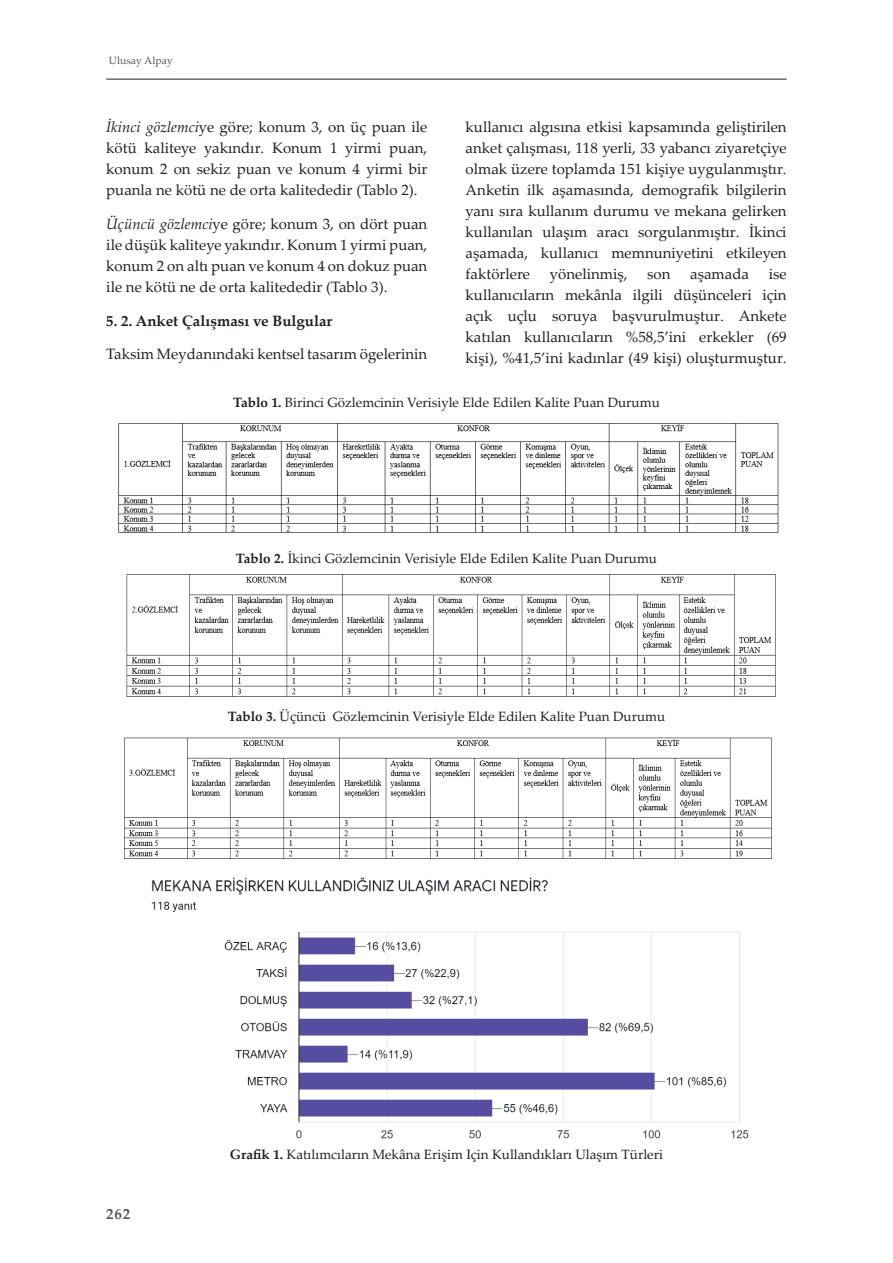
<style>
.page{position:relative;width:893px;height:1263px;background:#fff}
.page>*{position:absolute;margin:0;border:0;box-sizing:border-box;transform-origin:0 0}
.t1{font:15px/21px "Palatino Linotype";color:#231f20;text-align:justify}
.t2{font:700 15px "Palatino Linotype";color:#231f20}
.t3{font:700 15px "Palatino Linotype";color:#57585a}
.t4{font:13.5px "Palatino Linotype";color:#231f20}
.t5{font:13.5px "Times New Roman";color:#231f20}
.t6{font:10.5px "Palatino Linotype";color:#57585a}
.t7{font:9.3px "Times New Roman";color:#231f20;scale:1.44 1}
.s1{font-style:italic}
.s2{font-weight:700}
</style>
<div class="page">
<hr style="left:106px;top:79px;width:681px;height:1px;background:#231f20">
<img style="left:118px;top:423px;width:661px;height:110px">
<img style="left:126px;top:574px;width:650px;height:123px">
<img style="left:124px;top:737px;width:648px;height:122px">
<img style="left:151px;top:877px;width:598px;height:262px">
<p class="t6" style="left:109px;top:53px;width:65px">Ulusay Alpay</p>
<p class="t1" style="left:106px;top:116px;width:323px"><span class="s1">İkinci gözlemci</span>ye göre; konum 3, on üç puan ile kötü kaliteye yakındır. Konum 1 yirmi puan, konum 2 on sekiz puan ve konum 4 yirmi bir puanla ne kötü ne de orta kalitededir (Tablo 2).</p>
<p class="t1" style="left:106px;top:213px;width:323px"><span class="s1">Üçüncü gözlemci</span>ye göre; konum 3, on dört puan ile düşük kaliteye yakındır. Konum 1 yirmi puan, konum 2 on altı puan ve konum 4 on dokuz puan ile ne kötü ne de orta kalitededir (Tablo 3).</p>
<p class="t2" style="left:106px;top:310px;width:228px">5. 2. Anket Çalışması ve Bulgular</p>
<p class="t1" style="left:106px;top:343px;width:323px">Taksim Meydanındaki kentsel tasarım ögelerinin</p>
<p class="t1" style="left:466px;top:116px;width:323px">kullanıcı algısına etkisi kapsamında geliştirilen anket çalışması, 118 yerli, 33 yabancı ziyaretçiye olmak üzere toplamda 151 kişiye uygulanmıştır.<br>Anketin ilk aşamasında, demografik bilgilerin yanı sıra kullanım durumu ve mekana gelirken kullanılan ulaşım aracı sorgulanmıştır. İkinci aşamada, kullanıcı memnuniyetini etkileyen faktörlere</p>
<p class="t1" style="left:550px;top:263px;width:79px">yönelinmiş,</p>
<p class="t1" style="left:647px;top:263px;width:25px">son</p>
<p class="t1" style="left:690px;top:263px;width:60px">aşamada</p>
<p class="t1" style="left:466px;top:263px;width:323px;text-indent:303px">ise kullanıcıların mekânla ilgili düşünceleri için açık uçlu soruya başvurulmuştur. Ankete katılan kullanıcıların %58,5’ini erkekler (69 kişi), %41,5’ini kadınlar (49 kişi) oluşturmuştur.</p>
<p class="t4" style="left:233px;top:393px;width:428px"><span class="s2">Tablo 1.</span> Birinci Gözlemcinin Verisiyle Elde Edilen Kalite Puan Durumu</p>
<p class="t7" style="left:285px;top:355px;width:203px"><span class="s2">Şekil 3.</span> Gözlem Noktalarının Konumu ve Görüntüler</p>
<p class="t7" style="left:233px;top:398px;width:274px"><span class="s2">Tablo 1.</span> Birinci Gözlemcinin Verisiyle Elde Edilen Kalite Puan Durumu</p>
<p class="t4" style="left:236px;top:549px;width:423px"><span class="s2">Tablo 2.</span> İkinci Gözlemcinin Verisiyle Elde Edilen Kalite Puan Durumu</p>
<p class="t4" style="left:228px;top:707px;width:439px"><span class="s2">Tablo 3.</span> Üçüncü Gözlemcinin Verisiyle Elde Edilen Kalite Puan Durumu</p>
<p class="t3" style="left:106px;top:1203px;width:25px">262</p>
<p class="t4" style="left:230px;top:1145px;width:434px"><span class="s2">Grafik 1.</span> Katılımcıların Mekâna Erişim Için Kullandıkları Ulaşım Türleri</p>
<p class="t5" style="left:217px;top:1145px;width:402px"><span class="s2">Grafik 1.</span> Katılımcılar n Mekâna Erişim Iç n Kullandıkları Ulaşım Türleri</p>
</div>
